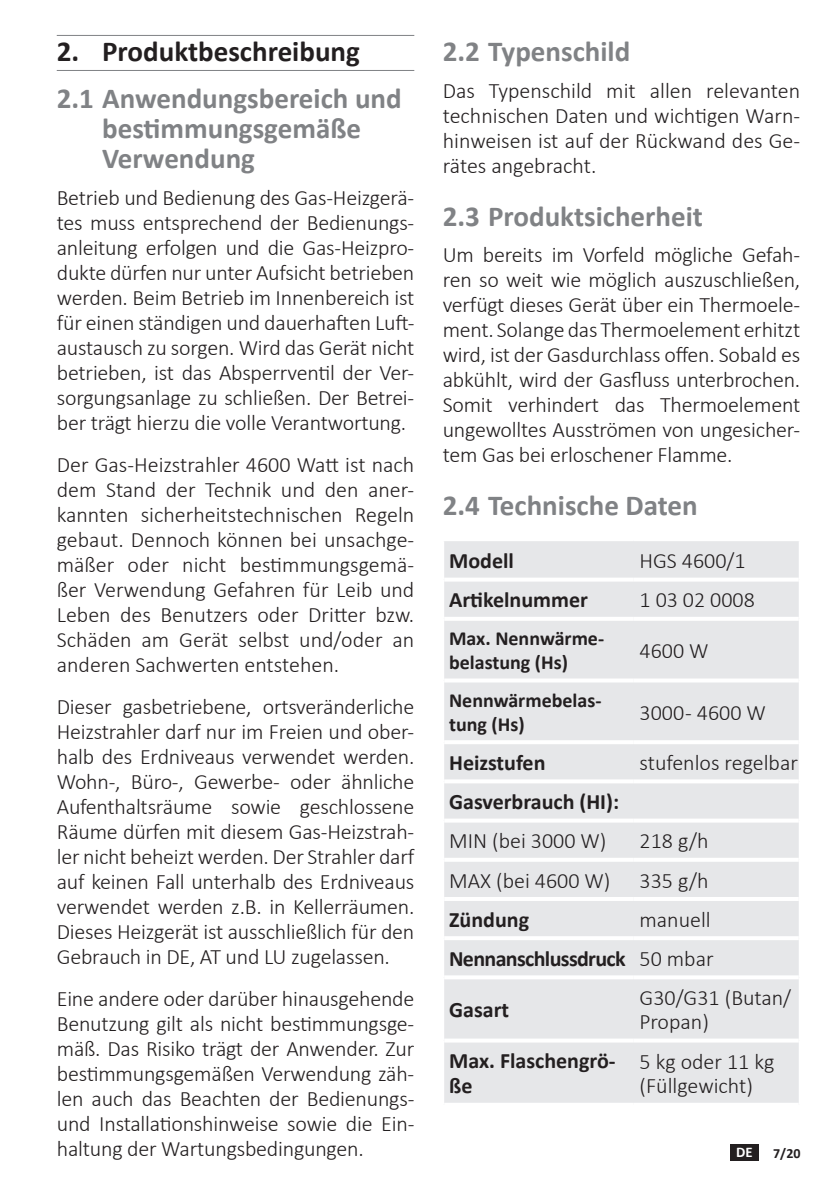
<style>
.page{position:relative;width:840px;height:1191px;background:#fff}
.page>*{position:absolute;margin:0;border:0;box-sizing:border-box;transform-origin:0 0}
.t1{font:700 29px/30px "Calibri";color:#808285}
.t2{font:700 29px "Calibri";color:#231f20}
.t3{font:300 22px/25px "Calibri";letter-spacing:-.01em;color:#231f20;text-align:justify}
.t4{font:700 22px/25px "Calibri";color:#231f20}
.t5{font:700 22px/39.2px "Calibri";letter-spacing:-.03em;color:#231f20;text-align:right}
.t6{font:700 20px/24px "Calibri";color:#231f20}
.t7{font:700 14.8px "Calibri";color:#fff}
.t8{font:700 14px "Calibri";color:#231f20}
.s1{font-weight:300}
</style>
<div class="page">
<div style="left:729px;top:1144px;width:29px;height:16px;background:#231f20"></div>
<hr style="left:57px;top:35px;width:357px;height:1px;background:#808285">
<hr style="left:57px;top:70px;width:357px;height:1px;background:#808285">
<div style="left:444px;top:541px;width:354px;height:561px;background:#e6e7e9"></div>
<svg style="left:444px;top:577px;width:189px;height:4px"></svg>
<svg style="left:633px;top:577px;width:165px;height:4px"></svg>
<hr style="left:444px;top:617px;width:189px;height:4px;background:#fff">
<hr style="left:633px;top:617px;width:165px;height:4px;background:#fff">
<svg style="left:444px;top:678px;width:189px;height:4px"></svg>
<svg style="left:633px;top:678px;width:165px;height:4px"></svg>
<hr style="left:444px;top:740px;width:189px;height:4px;background:#fff">
<hr style="left:444px;top:779px;width:189px;height:4px;background:#fff">
<hr style="left:633px;top:779px;width:165px;height:4px;background:#fff">
<hr style="left:444px;top:897px;width:189px;height:4px;background:#fff">
<hr style="left:633px;top:740px;width:165px;height:4px;background:#fff">
<svg style="left:444px;top:818px;width:189px;height:4px"></svg>
<svg style="left:633px;top:818px;width:165px;height:4px"></svg>
<svg style="left:444px;top:857px;width:189px;height:4px"></svg>
<svg style="left:633px;top:857px;width:165px;height:4px"></svg>
<hr style="left:633px;top:897px;width:165px;height:4px;background:#fff">
<hr style="left:444px;top:936px;width:189px;height:4px;background:#fff">
<hr style="left:444px;top:975px;width:189px;height:4px;background:#fff">
<hr style="left:633px;top:975px;width:165px;height:4px;background:#fff">
<svg style="left:444px;top:1038px;width:189px;height:4px"></svg>
<svg style="left:633px;top:1038px;width:165px;height:4px"></svg>
<svg style="left:444px;top:1102px;width:189px;height:1px"></svg>
<svg style="left:633px;top:1102px;width:165px;height:1px"></svg>
<hr style="left:633px;top:936px;width:165px;height:4px;background:#fff">
<h1 class="t2" style="left:57px;top:31px;width:304px">2. Produktbeschreibung</h1>
<h1 class="t1" style="left:102px;top:83px;width:301px;text-indent:-45px">2.1 Anwendungsbereich und bestimmungsgemäße<br>Verwendung</h1>
<p class="t3" style="left:57px;top:185px;width:359px">Betrieb und Bedienung des Gas-Heizgerä&shy;tes muss entsprechend der Bedienungs&shy;anleitung erfolgen und die Gas-Heizpro&shy;dukte dürfen nur unter Aufsicht betrieben werden. Beim Betrieb im Innenbereich ist für einen ständigen und dauerhaften Luft&shy;austausch zu sorgen. Wird das Gerät nicht betrieben, ist das Absperrventil der Ver&shy;sorgungsanlage zu schließen. Der Betrei&shy;ber trägt hierzu die volle Verantwortung.</p>
<p class="t3" style="left:57px;top:452px;width:359px">Der Gas-Heizstrahler 4600 Watt ist nach dem Stand der Technik und den aner&shy;kannten sicherheitstechnischen Regeln gebaut. Dennoch können bei unsachge&shy;mäßer oder nicht bestimmungsgemä&shy;ßer Verwendung Gefahren für Leib und Leben des Benutzers oder Dritter bzw.<br>Schäden am Gerät selbst und/oder an anderen Sachwerten entstehen.</p>
<p class="t3" style="left:57px;top:694px;width:359px">Dieser gasbetriebene, ortsveränderliche Heizstrahler darf nur im Freien und ober&shy;halb des Erdniveaus verwendet werden.<br>Wohn-, Büro-, Gewerbe- oder ähnliche Aufenthaltsräume sowie geschlossene Räume dürfen mit diesem Gas-Heizstrah&shy;ler nicht beheizt werden. Der Strahler darf auf keinen Fall unterhalb des Erdniveaus verwendet werden z.B. in Kellerräumen.<br>Dieses Heizgerät ist ausschließlich für den Gebrauch in DE, AT und LU zugelassen.</p>
<p class="t3" style="left:57px;top:986px;width:359px">Eine andere oder darüber hinausgehende Benutzung gilt als nicht bestimmungsge&shy;mäß. Das Risiko trägt der Anwender. Zur bestimmungsgemäßen Verwendung zäh&shy;len auch das Beachten der Bedienungs&shy;und Installationshinweise sowie die Ein&shy;haltung der Wartungsbedingungen.</p>
<h1 class="t1" style="left:442px;top:36px;width:189px">2.2 Typenschild</h1>
<p class="t3" style="left:442px;top:78px;width:359px">Das Typenschild mit allen relevanten technischen Daten und wichtigen Warn&shy;hinweisen ist auf der Rückwand des Ge&shy;rätes angebracht.</p>
<h1 class="t1" style="left:442px;top:200px;width:261px">2.3 Produktsicherheit</h1>
<p class="t3" style="left:442px;top:242px;width:359px">Um bereits im Vorfeld mögliche Gefah&shy;ren so weit wie möglich auszuschließen, verfügt dieses Gerät über ein Thermoele&shy;ment. Solange das Thermoelement erhitzt wird, ist der Gasdurchlass offen. Sobald es abkühlt, wird der Gasfluss unterbrochen.<br>Somit verhindert das Thermoelement ungewolltes Ausströmen von ungesicher&shy;tem Gas bei erloschener Flamme.</p>
<h1 class="t1" style="left:442px;top:489px;width:256px">2.4 Technische Daten</h1>
<p class="t4" style="left:449px;top:548px;width:66px">Modell</p>
<p class="t3" style="left:639px;top:548px;width:108px">HGS 4600/1</p>
<p class="t4" style="left:449px;top:587px;width:140px">Artikelnummer</p>
<p class="t3" style="left:639px;top:587px;width:117px">1 03 02 0008</p>
<p class="t6" style="left:449px;top:626px;width:156px">Max. Nennwärme&shy;belastung (Hs)</p>
<p class="t3" style="left:639px;top:638px;width:70px">4600 W</p>
<p class="t6" style="left:449px;top:688px;width:154px">Nennwärmebelas&shy;tung (Hs)</p>
<p class="t3" style="left:639px;top:699px;width:128px">3000- 4600 W</p>
<p class="t4" style="left:449px;top:750px;width:98px">Heizstufen</p>
<p class="t3" style="left:639px;top:750px;width:160px">stufenlos regelbar</p>
<p class="t4" style="left:449px;top:789px;width:171px">Gasverbrauch (HI):</p>
<p class="t3" style="left:449px;top:828px;width:159px">MIN (bei 3000 W)</p>
<p class="t3" style="left:639px;top:828px;width:71px">218 g/h</p>
<p class="t3" style="left:449px;top:867px;width:163px">MAX (bei 4600 W)</p>
<p class="t3" style="left:639px;top:867px;width:71px">335 g/h</p>
<p class="t4" style="left:449px;top:906px;width:82px">Zündung</p>
<p class="t5" style="left:449px;top:899px;width:266px"><span class="s1">manuell<br></span>Nennanschlussdruck <span class="s1">50 mbar</span></p>
<p class="t4" style="left:449px;top:997px;width:61px">Gasart</p>
<p class="t3" style="left:639px;top:985px;width:153px;line-height:24px">G30/G31 (Butan/<br>Propan)</p>
<p class="t4" style="left:449px;top:1048px;width:168px">Max. Flaschengrö&shy;ße</p>
<p class="t3" style="left:639px;top:1049px;width:136px;line-height:24px">5 kg oder 11 kg (Füllgewicht)</p>
<p class="t7" style="left:735px;top:1141px;width:18px">DE</p>
<p class="t8" style="left:772px;top:1143px;width:29px">7/20</p>
</div>
